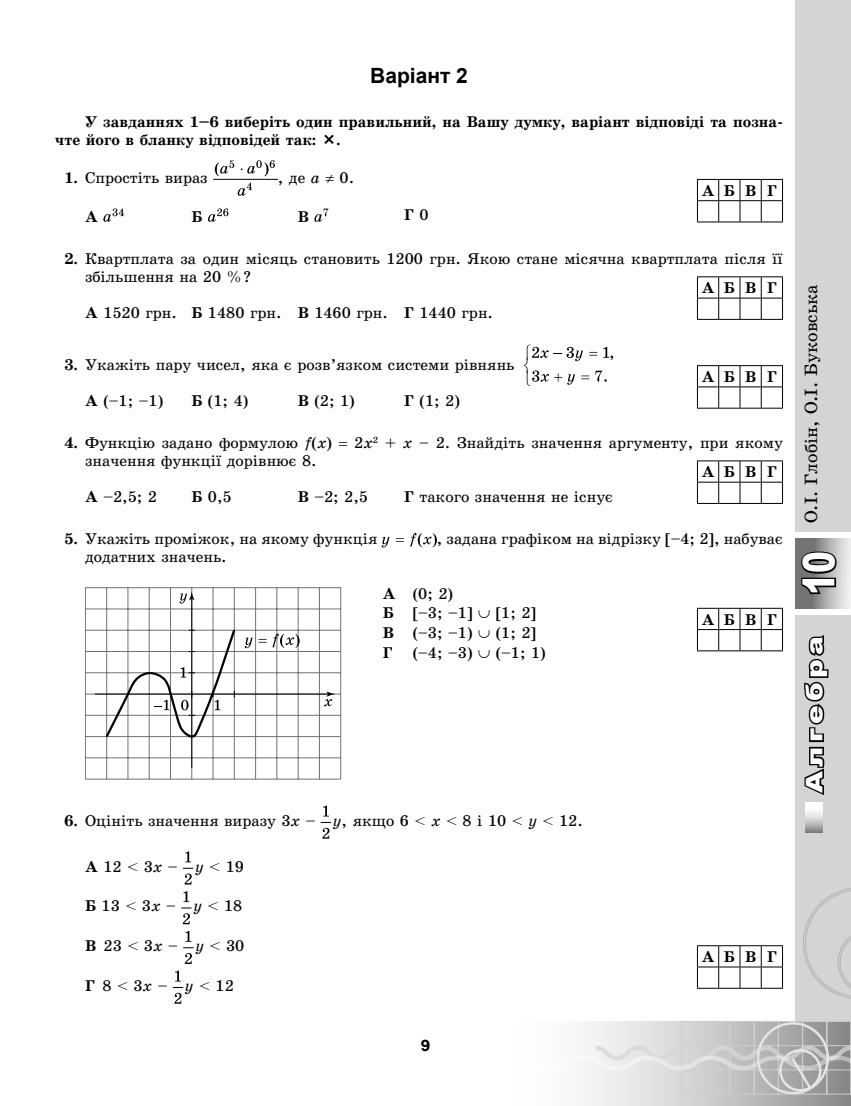
<style>
.page{position:relative;width:851px;height:1106px;background:#fff}
.page>*{position:absolute;margin:0;border:0;box-sizing:border-box;transform-origin:0 0}
.t1{font:900 43.5px "Arial";color:#fff;scale:.75 1}
.t2{font:900 22.95px "Arial";letter-spacing:.15em;color:#fff;scale:1.22 1}
.Variant{font:700 21px "Arial";color:#000}
.t3{font:18px "School Book Alx";color:#000}
.Tablica_text_ABVG{font:15.75px/18.1px "School Book Alx";color:#000}
.Основний_bold{font:700 15.75px/18.1px "School Book Alx";color:#000}
.Tablica_text{font:15.75px "School Book Alx";color:#000}
.Tablica_text_ABVG-2{font:700 15.75px "School Book Alx";color:#000}
.t4{font:700 15.75px "Arial";color:#000;scale:1.1 1}
.s1{font-weight:700}
.s2{font-style:italic}
.s3{font-weight:400}
</style>
<div class="page">
<div style="left:795px;top:615px;width:55px;height:491px;background:#d4d4d4"></div>
<svg style="left:805px;top:802px;width:17px;height:30px"></svg>
<svg style="left:804px;top:635px;width:25px;height:160px"></svg>
<div style="left:459px;top:1021px;width:391px;height:85px;background:linear-gradient(to right,#fff,#999)"></div>
<hr style="left:850px;top:1021px;width:1px;height:73px;background:#cdcdcd">
<svg style="left:519px;top:1021px;width:331px;height:73px"></svg>
<svg style="left:803px;top:888px;width:47px;height:111px"></svg>
<div style="left:795px;top:0;width:55px;height:531px;background:#d4d4d4"></div>
<svg style="left:795px;top:538px;width:55px;height:71px"></svg>
<svg style="left:798px;top:549px;width:40px;height:46px"></svg>
<hr style="left:214px;top:179px;width:63px;height:1px;background:#000">
<svg style="left:215px;top:160px;width:19px;height:16px"></svg>
<svg style="left:238px;top:182px;width:14px;height:14px"></svg>
<svg style="left:241px;top:160px;width:34px;height:16px"></svg>
<svg style="left:103px;top:208px;width:21px;height:14px"></svg>
<svg style="left:208px;top:208px;width:20px;height:14px"></svg>
<svg style="left:314px;top:208px;width:14px;height:14px"></svg>
<svg style="left:523px;top:344px;width:90px;height:42px"></svg>
<svg style="left:381px;top:537px;width:8px;height:10px"></svg>
<svg style="left:410px;top:533px;width:27px;height:14px"></svg>
<svg style="left:396px;top:538px;width:8px;height:4px"></svg>
<hr style="left:85px;top:672px;width:255px;height:1px;background:#727272">
<hr style="left:85px;top:693px;width:255px;height:1px;background:#727272">
<hr style="left:85px;top:715px;width:255px;height:1px;background:#727272">
<hr style="left:85px;top:736px;width:255px;height:1px;background:#727272">
<hr style="left:85px;top:757px;width:255px;height:1px;background:#727272">
<hr style="left:85px;top:778px;width:255px;height:1px;background:#727272">
<hr style="left:85px;top:651px;width:255px;height:1px;background:#727272">
<hr style="left:85px;top:630px;width:255px;height:1px;background:#727272">
<hr style="left:85px;top:608px;width:255px;height:1px;background:#727272">
<hr style="left:85px;top:587px;width:255px;height:1px;background:#727272">
<hr style="left:255px;top:587px;width:1px;height:192px;background:#727272">
<hr style="left:276px;top:587px;width:1px;height:192px;background:#727272">
<hr style="left:298px;top:587px;width:1px;height:192px;background:#727272">
<hr style="left:319px;top:587px;width:1px;height:192px;background:#727272">
<hr style="left:340px;top:587px;width:1px;height:192px;background:#727272">
<hr style="left:234px;top:587px;width:1px;height:192px;background:#727272">
<hr style="left:213px;top:587px;width:1px;height:192px;background:#727272">
<hr style="left:191px;top:587px;width:1px;height:192px;background:#727272">
<hr style="left:170px;top:587px;width:1px;height:192px;background:#727272">
<hr style="left:149px;top:587px;width:1px;height:192px;background:#727272">
<hr style="left:128px;top:587px;width:1px;height:192px;background:#727272">
<hr style="left:106px;top:587px;width:1px;height:192px;background:#727272">
<hr style="left:85px;top:587px;width:1px;height:192px;background:#727272">
<hr style="left:95px;top:693px;width:234px;height:1px;background:#000">
<hr style="left:191px;top:598px;width:1px;height:170px;background:#000">
<svg style="left:179px;top:591px;width:15px;height:12px"></svg>
<svg style="left:324px;top:691px;width:11px;height:15px"></svg>
<svg style="left:272px;top:633px;width:27px;height:15px"></svg>
<svg style="left:245px;top:637px;width:21px;height:11px"></svg>
<svg style="left:104px;top:627px;width:133px;height:112px"></svg>
<svg style="left:323px;top:805px;width:6px;height:11px"></svg>
<svg style="left:321px;top:822px;width:9px;height:16px"></svg>
<svg style="left:185px;top:851px;width:6px;height:11px"></svg>
<svg style="left:183px;top:868px;width:10px;height:16px"></svg>
<svg style="left:182px;top:891px;width:9px;height:33px"></svg>
<svg style="left:185px;top:930px;width:5px;height:11px"></svg>
<svg style="left:184px;top:947px;width:9px;height:17px"></svg>
<svg style="left:175px;top:970px;width:6px;height:11px"></svg>
<svg style="left:173px;top:987px;width:10px;height:16px"></svg>
<svg style="left:697px;top:179px;width:86px;height:44px"></svg>
<svg style="left:697px;top:276px;width:86px;height:44px"></svg>
<svg style="left:697px;top:365px;width:86px;height:44px"></svg>
<svg style="left:697px;top:460px;width:86px;height:44px"></svg>
<svg style="left:697px;top:608px;width:86px;height:43px"></svg>
<svg style="left:697px;top:945px;width:86px;height:43px"></svg>
<p class="Variant" style="left:370px;top:62px;width:99px">Варіант 2</p>
<p class="Основний_bold" style="left:55px;top:113px;width:729px;text-indent:30px">У завданнях 1–6 виберіть один правильний, на Вашу думку, варіант відповіді та позна&shy;чте його в бланку відповідей так: .</p>
<p class="Tablica_text_ABVG" style="left:64px;top:169px;width:145px"><span class="s1">1.</span> Спростіть вираз</p>
<p class="Tablica_text_ABVG" style="left:278px;top:169px;width:78px">, де <span class="s2">a</span> ≠ 0.</p>
<p class="Tablica_text_ABVG-2" style="left:85px;top:208px;width:14px">А</p>
<p class="Tablica_text_ABVG-2" style="left:191px;top:208px;width:12px">Б</p>
<p class="Tablica_text_ABVG-2" style="left:298px;top:208px;width:12px">В</p>
<p class="Tablica_text_ABVG-2" style="left:404px;top:206px;width:26px">Г <span class="s3">0</span></p>
<p class="Tablica_text_ABVG" style="left:85px;top:249px;width:699px;text-indent:-21px"><span class="s1">2.</span> Квартплата за один місяць становить 1200 грн. Якою стане місячна квартплата після її збільшення на 20 %?</p>
<p class="Tablica_text_ABVG" style="left:85px;top:304px;width:93px"><span class="s1">А</span> 1520 грн.</p>
<p class="Tablica_text_ABVG" style="left:191px;top:304px;width:92px"><span class="s1">Б</span> 1480 грн.</p>
<p class="Tablica_text_ABVG" style="left:298px;top:304px;width:92px"><span class="s1">В</span> 1460 грн.</p>
<p class="Tablica_text_ABVG" style="left:404px;top:304px;width:90px"><span class="s1">Г</span> 1440 грн.</p>
<p class="Tablica_text_ABVG" style="left:64px;top:355px;width:451px"><span class="s1">3.</span> Укажіть пару чисел, яка є розв’язком системи рівнянь</p>
<p class="Tablica_text_ABVG" style="left:85px;top:391px;width:80px"><span class="s1">А</span> (–1; –1)</p>
<p class="Tablica_text_ABVG" style="left:191px;top:391px;width:58px"><span class="s1">Б</span> (1; 4)</p>
<p class="Tablica_text_ABVG" style="left:298px;top:391px;width:58px"><span class="s1">В</span> (2; 1)</p>
<p class="Tablica_text_ABVG" style="left:404px;top:391px;width:57px"><span class="s1">Г</span> (1; 2)</p>
<p class="Tablica_text_ABVG" style="left:64px;top:433px;width:269px"><span class="s1">4.</span> Функцію задано формулою <span class="s2">f</span>(<span class="s2">x</span>)</p>
<p class="Tablica_text_ABVG" style="left:354px;top:433px;width:430px">2<span class="s2">x</span><sup>2</sup> + <span class="s2">x</span> – 2. Знайдіть значення аргументу, при якому</p>
<p class="Tablica_text_ABVG" style="left:85px;top:451px;width:233px">значення функції дорівнює 8.</p>
<p class="Tablica_text_ABVG" style="left:85px;top:488px;width:73px"><span class="s1">А</span> –2,5; 2</p>
<p class="Tablica_text_ABVG" style="left:191px;top:488px;width:42px"><span class="s1">Б</span> 0,5</p>
<p class="Tablica_text_ABVG" style="left:298px;top:488px;width:72px"><span class="s1">В</span> –2; 2,5</p>
<p class="Tablica_text_ABVG" style="left:404px;top:488px;width:210px"><span class="s1">Г</span> такого значення не існує</p>
<p class="Tablica_text_ABVG" style="left:64px;top:530px;width:314px"><span class="s1">5.</span> Укажіть проміжок, на якому функція</p>
<p class="Tablica_text_ABVG" style="left:437px;top:530px;width:347px">, задана графіком на відрізку [–4; 2], набуває</p>
<p class="Tablica_text_ABVG" style="left:85px;top:548px;width:143px">додатних значень.</p>
<p class="Tablica_text_ABVG-2" style="left:383px;top:585px;width:14px">А</p>
<p class="Tablica_text" style="left:412px;top:585px;width:42px">(0; 2)</p>
<p class="Tablica_text_ABVG-2" style="left:383px;top:604px;width:12px">Б</p>
<p class="Tablica_text" style="left:412px;top:604px;width:125px">[–3; –1] ∪ [1; 2]</p>
<p class="Tablica_text_ABVG-2" style="left:383px;top:624px;width:12px">В</p>
<p class="Tablica_text" style="left:412px;top:624px;width:125px">(–3; –1) ∪ (1; 2]</p>
<p class="Tablica_text_ABVG-2" style="left:383px;top:644px;width:11px">Г</p>
<p class="Tablica_text" style="left:412px;top:644px;width:134px">(–4; –3) ∪ (–1; 1)</p>
<p class="Основний_bold" style="left:701px;top:181px;width:77px">АБВГ</p>
<p class="Основний_bold" style="left:701px;top:279px;width:77px">АБВГ</p>
<p class="Основний_bold" style="left:701px;top:368px;width:77px">АБВГ</p>
<p class="Основний_bold" style="left:701px;top:463px;width:77px">АБВГ</p>
<p class="Основний_bold" style="left:701px;top:610px;width:77px">АБВГ</p>
<p class="Tablica_text_ABVG" style="left:64px;top:812px;width:520px"><span class="s1">6.</span> Оцініть значення виразу 3<span class="s2">х</span> – <span class="s2">у</span>, якщо 6 &lt; <span class="s2">х</span> &lt; 8 і 10 &lt; <span class="s2">y</span> &lt; 12.</p>
<p class="Tablica_text_ABVG" style="left:85px;top:857px;width:160px"><span class="s1">А</span> 12 &lt; 3<span class="s2">x</span> – <span class="s2">y</span> &lt; 19</p>
<p class="Tablica_text_ABVG" style="left:85px;top:897px;width:159px"><span class="s1">Б</span> 13 &lt; 3<span class="s2">x</span> – <span class="s2">y</span> &lt; 18</p>
<p class="Tablica_text_ABVG" style="left:85px;top:937px;width:161px"><span class="s1">В</span> 23 &lt; 3<span class="s2">x</span> – <span class="s2">y</span> &lt; 30</p>
<p class="Tablica_text_ABVG" style="left:85px;top:976px;width:150px"><span class="s1">Г</span> 8 &lt; 3<span class="s2">x</span> – <span class="s2">y</span> &lt; 12</p>
<p class="t4" style="left:420px;top:1034px;width:10px">9</p>
<p class="Основний_bold" style="left:701px;top:947px;width:77px">АБВГ</p>
<p class="t3" style="left:801px;top:523px;width:240px;rotate:-90deg">О.І. Глобін, О.І. Буковська</p>
<h1 class="t1" style="left:787px;top:595px;width:60px;rotate:-90deg">10</h1>
<h2 class="t2" style="left:797px;top:792px;width:130px;rotate:-90deg">Алгебра</h2>
</div>
